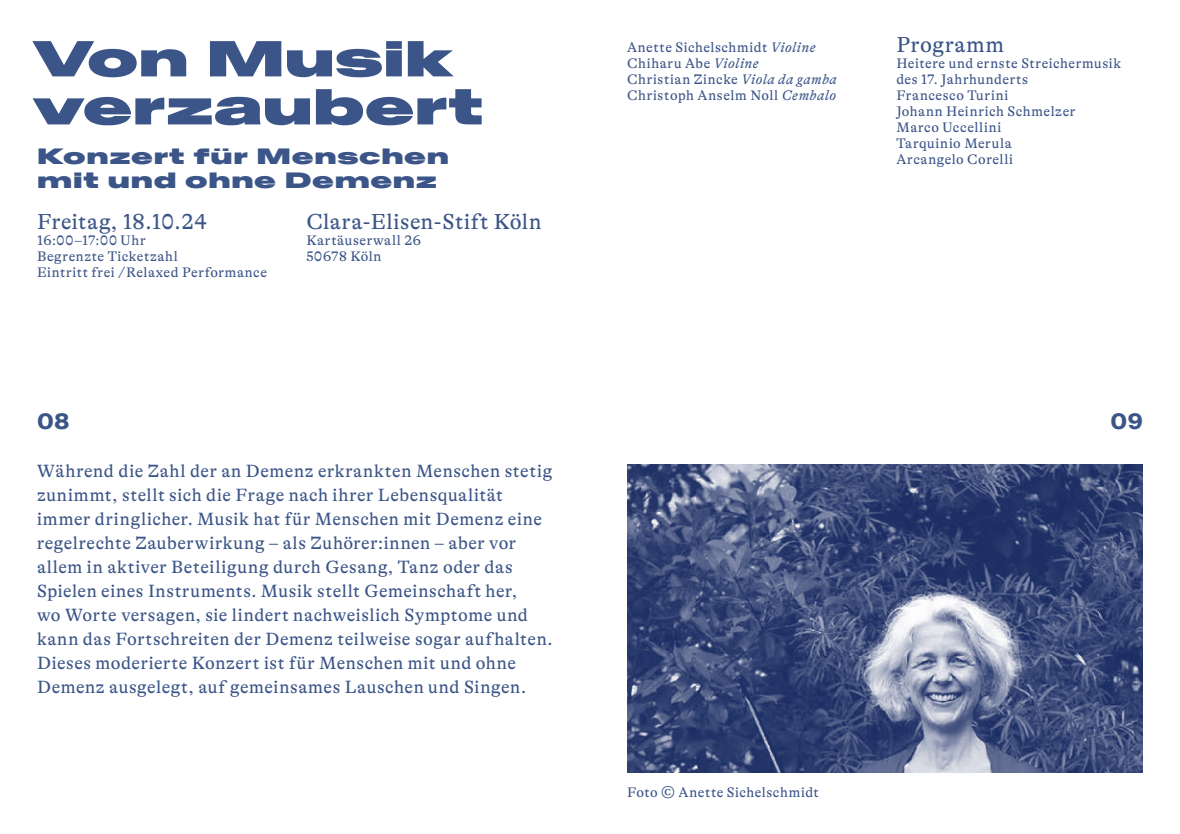
<style>
.page{position:relative;width:1180px;height:834px;background:#fff}
.page>*{position:absolute;margin:0;border:0;box-sizing:border-box;transform-origin:0 0}
.t1{font:50px/48px "Baikal VAR";color:#3c5588}
.t2{font:22px "GT Alpina";letter-spacing:.025em;color:#3c5588}
.t3{font:22px/24px "Baikal Ult Exp Ext Blk";letter-spacing:.03em;color:#3c5588}
.t4{font:22px "Baikal VAR";color:#3c5588}
.t5{font:18px/24px "GT Alpina";letter-spacing:.03em;color:#3c5588}
.t6{font:14px/16px "GT Alpina";letter-spacing:.04em;color:#3c5588}
.s1{font-style:italic}
</style>
<div class="page">
<img style="left:627px;top:464px;width:515px;height:308px">
<h1 class="t1" style="left:33px;top:33px;width:453px">Von Musik verzaubert</h1>
<p class="t3" style="left:37px;top:147px;width:413px">Konzert für Menschen mit und ohne Demenz</p>
<p class="t2" style="left:37px;top:209px;width:171px">Freitag, 18.10.24</p>
<p class="t6" style="left:37px;top:232px;width:231px">16:00–17:00 Uhr<br>Begrenzte Ticketzahl<br>Eintritt frei /Relaxed Performance</p>
<p class="t2" style="left:306px;top:209px;width:237px">Clara-Elisen-Stift Köln</p>
<p class="t6" style="left:306px;top:232px;width:116px">Kartäuserwall 26<br>50678 Köln</p>
<p class="t6" style="left:627px;top:40px;width:211px">Anette Sichelschmidt <span class="s1">Violine<br></span>Chiharu Abe <span class="s1">Violine<br></span>Christian Zincke <span class="s1">Viola da gamba<br></span>Christoph Anselm Noll <span class="s1">Cembalo</span></p>
<p class="t2" style="left:896px;top:33px;width:109px">Programm</p>
<p class="t6" style="left:896px;top:56px;width:226px">Heitere und ernste Streichermusik des 17. Jahrhunderts<br>Francesco Turini<br>Johann Heinrich Schmelzer<br>Marco Uccellini<br>Tarquinio Merula<br>Arcangelo Corelli</p>
<p class="t4" style="left:37px;top:407px;width:34px">08</p>
<p class="t4" style="left:1110px;top:407px;width:34px">09</p>
<p class="t5" style="left:37px;top:458px;width:517px">Während die Zahl der an Demenz erkrankten Menschen stetig zunimmt, stellt sich die Frage nach ihrer Lebensqualität immer dringlicher. Musik hat für Menschen mit Demenz eine regelrechte Zauberwirkung – als Zuhörer:innen – aber vor allem in aktiver Beteiligung durch Gesang, Tanz oder das Spielen eines Instruments. Musik stellt Gemeinschaft her,<br>wo Worte versagen, sie lindert nachweislich Symptome und kann das Fortschreiten der Demenz teilweise sogar aufhalten.<br>Dieses moderierte Konzert ist für Menschen mit und ohne Demenz ausgelegt, auf gemeinsames Lauschen und Singen.</p>
<p class="t6" style="left:627px;top:784px;width:193px">Foto © Anette Sichelschmidt</p>
</div>
